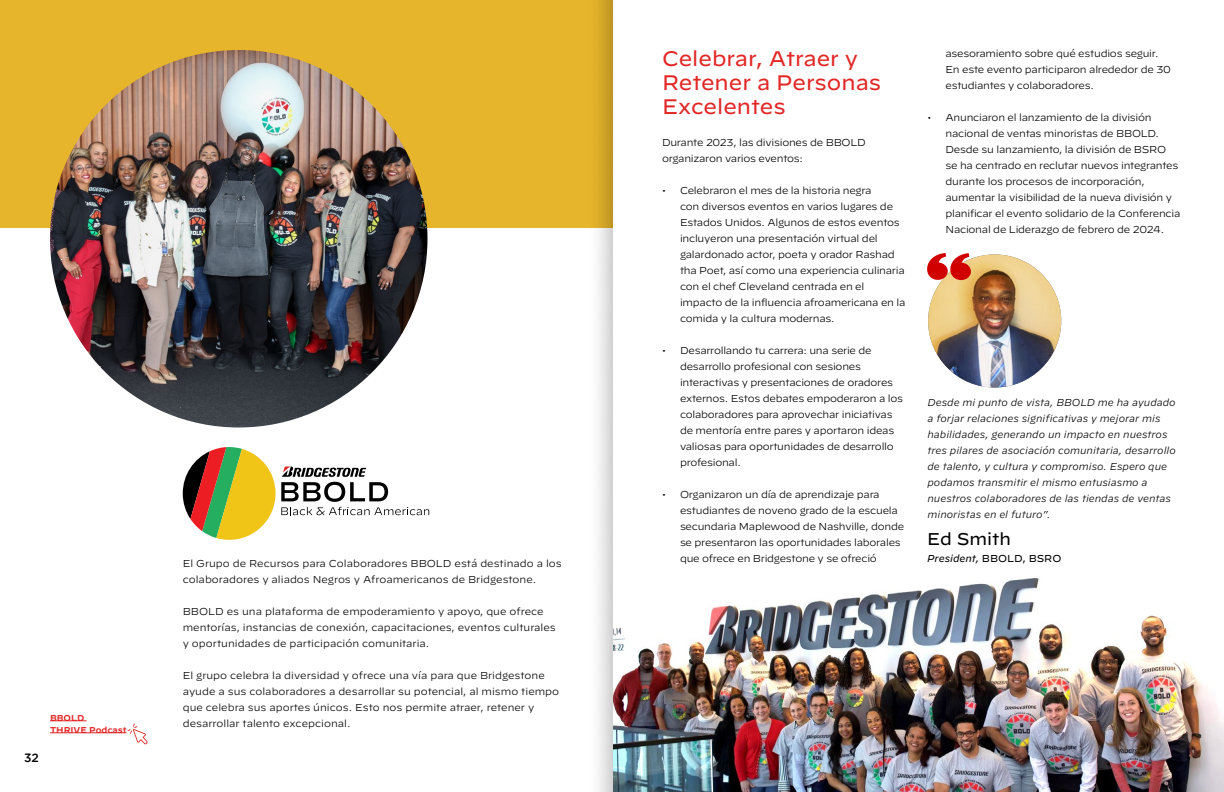
<style>
.page{position:relative;width:1224px;height:792px;background:#fff}
.page>*{position:absolute;margin:0;border:0;box-sizing:border-box;transform-origin:0 0}
.t1{font:21px/24px "Decimal";color:#e12827}
.t2{font:17px "Decimal";color:#000}
.t3{font:500 12px "Gotham";color:#000}
.t4{font:300 10px/16px "Decimal";letter-spacing:-.025em;color:#000}
.t5{font:300 10px/16px "Decimal";color:#000}
.t6{font:italic 300 10px/16px "Decimal";color:#000}
.t7{font:italic 10px "Decimal";color:#000}
.t8{font:600 8.5px/12px "Decimal";color:#e12827}
.s1{font-style:normal}
</style>
<div class="page">
<img style="left:0;top:0;width:612px;height:792px">
<hr style="left:50px;top:720px;width:37px;height:1px;background:#e12827">
<hr style="left:50px;top:732px;width:76px;height:1px;background:#e12827">
<svg style="left:128px;top:724px;width:20px;height:21px"></svg>
<img style="left:928px;top:254px;width:133px;height:134px;border-radius:67px">
<svg style="left:927px;top:253px;width:45px;height:28px"></svg>
<img style="left:613px;top:578px;width:611px;height:214px">
<img style="left:50px;top:50px;width:378px;height:378px;border-radius:189px">
<svg style="left:183px;top:447px;width:246px;height:93px"></svg>
<p class="t3" style="left:24px;top:751px;width:16px">32</p>
<p class="t8" style="left:50px;top:711px;width:78px">BBOLD<br>THRIVE Podcast</p>
<p class="t5" style="left:183px;top:556px;width:381px">El Grupo de Recursos para Colaboradores BBOLD está destinado a los colaboradores y aliados Negros y Afroamericanos de Bridgestone.</p>
<p class="t5" style="left:183px;top:604px;width:375px">BBOLD es una plataforma de empoderamiento y apoyo, que ofrece mentorías, instancias de conexión, capacitaciones, eventos culturales y oportunidades de participación comunitaria.</p>
<p class="t5" style="left:183px;top:668px;width:378px">El grupo celebra la diversidad y ofrece una vía para que Bridgestone ayude a sus colaboradores a desarrollar su potencial, al mismo tiempo que celebra sus aportes únicos. Esto nos permite atraer, retener y desarrollar talento excepcional.</p>
<h1 class="t1" style="left:662px;top:47px;width:221px">Celebrar, Atraer y<br>Retener a Personas<br>Excelentes</h1>
<p class="t4" style="left:662px;top:134px;width:205px">Durante 2023, las divisiones de BBOLD organizaron varios eventos:</p>
<p class="t4" style="left:680px;top:182px;width:227px;text-indent:-18px">• Celebraron el mes de la historia negra<br>con diversos eventos en varios lugares de Estados Unidos. Algunos de estos eventos incluyeron una presentación virtual del galardonado actor, poeta y orador Rashad tha Poet, así como una experiencia culinaria con el chef Cleveland centrada en el impacto de la influencia afroamericana en la comida y la cultura modernas.</p>
<p class="t4" style="left:680px;top:342px;width:225px;text-indent:-18px">• Desarrollando tu carrera: una serie de desarrollo profesional con sesiones interactivas y presentaciones de oradores externos. Estos debates empoderaron a los colaboradores para aprovechar iniciativas de mentoría entre pares y aportaron ideas valiosas para oportunidades de desarrollo profesional.</p>
<p class="t4" style="left:680px;top:486px;width:226px;text-indent:-18px">• Organizaron un día de aprendizaje para estudiantes de noveno grado de la escuela secundaria Maplewood de Nashville, donde se presentaron las oportunidades laborales que ofrece en Bridgestone y se ofreció</p>
<p class="t4" style="left:946px;top:46px;width:227px">asesoramiento sobre qué estudios seguir.<br>En este evento participaron alrededor de 30 estudiantes y colaboradores.</p>
<p class="t4" style="left:946px;top:110px;width:237px;text-indent:-18px">• Anunciaron el lanzamiento de la división nacional de ventas minoristas de BBOLD.<br>Desde su lanzamiento, la división de BSRO se ha centrado en reclutar nuevos integrantes durante los procesos de incorporación, aumentar la visibilidad de la nueva división y planificar el evento solidario de la Conferencia Nacional de Liderazgo de febrero de 2024.</p>
<p class="t6" style="left:928px;top:394px;width:250px">Desde mi punto de vista, BBOLD me ha ayudado a forjar relaciones significativas y mejorar mis habilidades, generando un impacto en nuestros tres pilares de asociación comunitaria, desarrollo de talento, y cultura y compromiso. Espero que podamos transmitir el mismo entusiasmo a nuestros colaboradores de las tiendas de ventas minoristas en el futuro”.</p>
<h2 class="t2" style="left:927px;top:529px;width:85px">Ed Smith</h2>
<p class="t7" style="left:927px;top:550px;width:136px">President, <span class="s1">BBOLD, BSRO</span></p>
</div>
